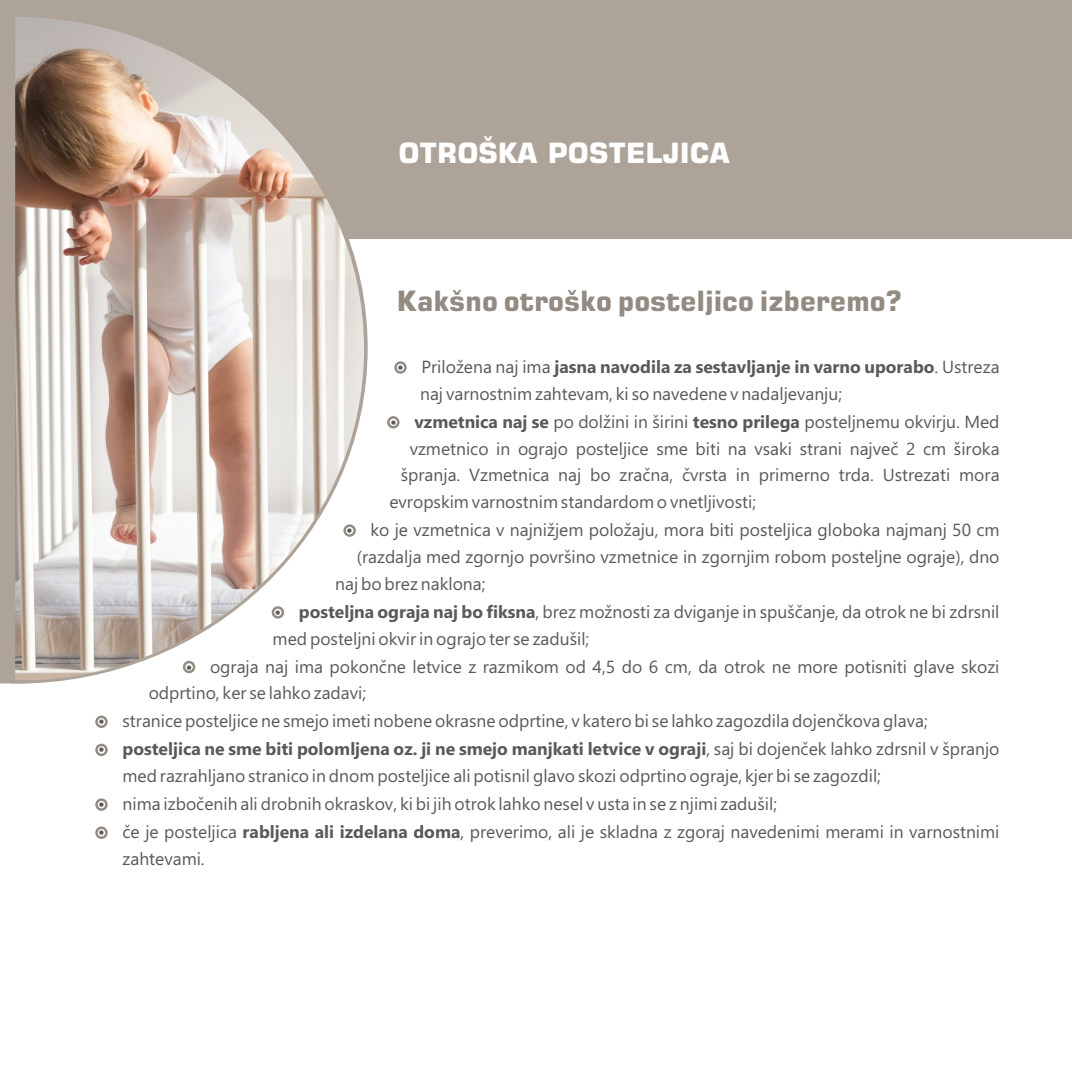
<style>
.page{position:relative;width:1072px;height:1072px;background:#fff}
.page>*{position:absolute;margin:0;border:0;box-sizing:border-box;transform-origin:0 0}
.t1{font:700 28px "Square 721 BT";color:#938b82}
.t2{font:700 28px "Square 721 BT";color:#fff}
.t3{font:17.5px "Segoe UI";color:#58595b}
.t4{font:700 17.5px "Segoe UI";color:#58595b}
.s1{font-weight:400}
.s2{font-weight:700}
</style>
<div class="page">
<div style="left:0;top:0;width:1071px;height:238px;background:#ada398"></div>
<img style="left:15px;top:17px;width:349px;height:662px">
<div style="left:387px;top:416px;width:12px;height:12px;border:2px solid #938b82;border-radius:50%"></div>
<div style="left:95px;top:798px;width:13px;height:12px;border:2px solid #938b82;border-radius:50%"></div>
<div style="left:95px;top:715px;width:13px;height:13px;border:2px solid #938b82;border-radius:50%"></div>
<div style="left:343px;top:524px;width:13px;height:13px;border:2px solid #938b82;border-radius:50%"></div>
<div style="left:272px;top:606px;width:12px;height:12px;border:2px solid #938b82;border-radius:50%"></div>
<div style="left:95px;top:743px;width:13px;height:13px;border:2px solid #938b82;border-radius:50%"></div>
<div style="left:95px;top:826px;width:13px;height:13px;border:2px solid #938b82;border-radius:50%"></div>
<div style="left:394px;top:361px;width:13px;height:13px;border:2px solid #938b82;border-radius:50%"></div>
<div style="left:183px;top:661px;width:12px;height:12px;border:2px solid #938b82;border-radius:50%"></div>
<div style="left:0;top:238px;width:14px;height:446px;background:#ada398"></div>
<svg style="left:347px;top:528px;width:5px;height:5px"></svg>
<svg style="left:276px;top:610px;width:4px;height:4px"></svg>
<svg style="left:187px;top:665px;width:4px;height:4px"></svg>
<h1 class="t2" style="left:398px;top:142px;width:333px">OTROŠKA POSTELJICA</h1>
<h1 class="t1" style="left:397px;top:289px;width:506px">Kakšno otroško posteljico izberemo?</h1>
<p class="t4" style="left:421px;top:360px;width:579px"><span class="s1">Priložena naj ima</span> jasna navodila za sestavljanje in varno uporabo<span class="s1">. Ustreza</span></p>
<p class="t3" style="left:420px;top:387px;width:423px">naj varnostnim zahtevam, ki so navedene v nadaljevanju;</p>
<p class="t3" style="left:414px;top:415px;width:586px"><span class="s2">vzmetnica naj se</span> po dolžini in širini <span class="s2">tesno prilega</span> posteljnemu okvirju. Med</p>
<p class="t3" style="left:409px;top:442px;width:591px">vzmetnico in ograjo posteljice sme biti na vsaki strani največ 2 cm široka</p>
<p class="t3" style="left:401px;top:468px;width:600px">špranja. Vzmetnica naj bo zračna, čvrsta in primerno trda. Ustrezati mora</p>
<p class="t3" style="left:389px;top:495px;width:368px">evropskim varnostnim standardom o vnetljivosti;</p>
<p class="t3" style="left:370px;top:523px;width:630px">ko je vzmetnica v najnižjem položaju, mora biti posteljica globoka najmanj 50 cm</p>
<p class="t3" style="left:357px;top:550px;width:644px">(razdalja med zgornjo površino vzmetnice in zgornjim robom posteljne ograje), dno</p>
<p class="t3" style="left:335px;top:577px;width:152px">naj bo brez naklona;</p>
<p class="t3" style="left:299px;top:605px;width:702px"><span class="s2">posteljna ograja naj bo fiksna</span>, brez možnosti za dviganje in spuščanje, da otrok ne bi zdrsnil</p>
<p class="t3" style="left:273px;top:631px;width:318px">med posteljni okvir in ograjo ter se zadušil;</p>
<p class="t3" style="left:210px;top:659px;width:791px">ograja naj ima pokončne letvice z razmikom od 4,5 do 6 cm, da otrok ne more potisniti glave skozi</p>
<p class="t3" style="left:149px;top:686px;width:219px">odprtino, ker se lahko zadavi;</p>
<p class="t3" style="left:123px;top:714px;width:806px">stranice posteljice ne smejo imeti nobene okrasne odprtine, v katero bi se lahko zagozdila dojenčkova glava;</p>
<p class="t4" style="left:123px;top:742px;width:878px">posteljica ne sme biti polomljena oz. ji ne smejo manjkati letvice v ograji<span class="s1">, saj bi dojenček lahko zdrsnil v špranjo</span></p>
<p class="t3" style="left:122px;top:769px;width:760px">med razrahljano stranico in dnom posteljice ali potisnil glavo skozi odprtino ograje, kjer bi se zagozdil;</p>
<p class="t3" style="left:122px;top:797px;width:656px">nima izbočenih ali drobnih okraskov, ki bi jih otrok lahko nesel v usta in se z njimi zadušil;</p>
<p class="t3" style="left:122px;top:825px;width:878px">če je posteljica <span class="s2">rabljena ali izdelana doma</span>, preverimo, ali je skladna z zgoraj navedenimi merami in varnostnimi</p>
<p class="t3" style="left:122px;top:852px;width:84px">zahtevami.</p>
</div>
